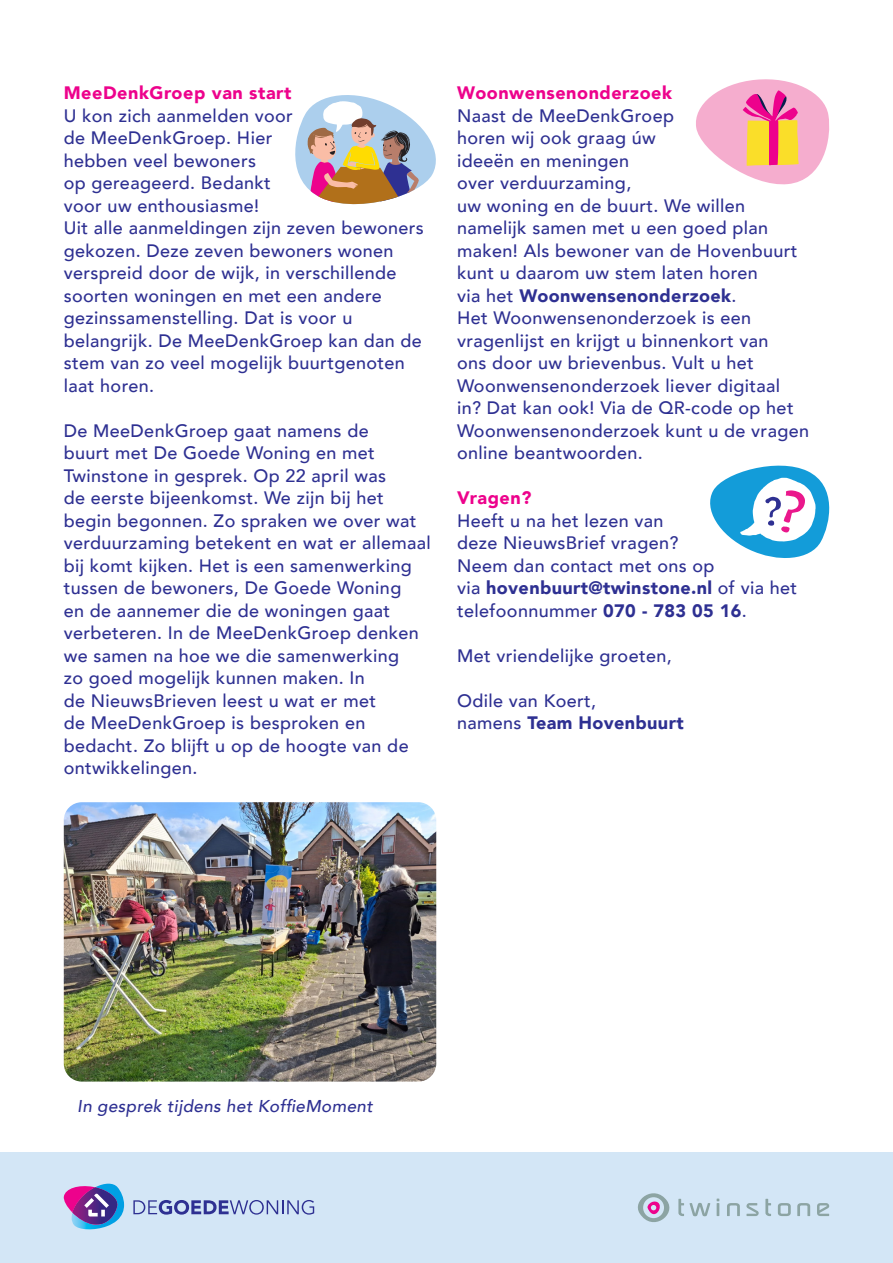
<style>
.page{position:relative;width:893px;height:1263px;background:#fff}
.page>*{position:absolute;margin:0;border:0;box-sizing:border-box;transform-origin:0 0}
.brood_medium{font:500 18px/22.5px "Avenir";letter-spacing:.02em;color:#2e3092}
.brood_medium-2{font:900 18px "Avenir";letter-spacing:.03em;color:#ed028c}
.tussenkop_roze{font:900 18px "Avenir";letter-spacing:.03em;color:#ed028c}
.brood_medium-3{font:italic 500 17.1px "Avenir";letter-spacing:.02em;color:#2e3092}
.s1{font-weight:900}
</style>
<div class="page">
<div style="left:0;top:1152px;width:893px;height:111px;background:#d3e6f6"></div>
<svg style="left:717px;top:1198px;width:2px;height:18px"></svg>
<svg style="left:765px;top:1199px;width:6px;height:17px"></svg>
<svg style="left:727px;top:1203px;width:13px;height:13px"></svg>
<svg style="left:797px;top:1203px;width:13px;height:13px"></svg>
<svg style="left:778px;top:1203px;width:13px;height:13px"></svg>
<svg style="left:746px;top:1203px;width:13px;height:13px"></svg>
<svg style="left:817px;top:1203px;width:12px;height:13px"></svg>
<svg style="left:637px;top:1193px;width:73px;height:29px"></svg>
<svg style="left:133px;top:1200px;width:181px;height:14px"></svg>
<svg style="left:63px;top:1184px;width:56px;height:43px"></svg>
<svg style="left:710px;top:465px;width:120px;height:93px"></svg>
<svg style="left:696px;top:79px;width:134px;height:106px"></svg>
<svg style="left:295px;top:95px;width:141px;height:109px"></svg>
<img style="left:64px;top:802px;width:372px;height:279px">
<p class="brood_medium-2" style="left:64px;top:77px;width:229px">MeeDenkGroep van start</p>
<p class="brood_medium" style="left:64px;top:103px;width:362px">U kon zich aanmelden voor<br>de MeeDenkGroep. Hier<br>hebben veel bewoners<br>op gereageerd. Bedankt<br>voor uw enthousiasme!<br>Uit alle aanmeldingen zijn zeven bewoners gekozen. Deze zeven bewoners wonen verspreid door de wijk, in verschillende soorten woningen en met een andere gezinssamenstelling. Dat is voor u belangrijk. De MeeDenkGroep kan dan de stem van zo veel mogelijk buurtgenoten laat horen.</p>
<p class="brood_medium" style="left:64px;top:418px;width:369px">De MeeDenkGroep gaat namens de<br>buurt met De Goede Woning en met Twinstone in gesprek. Op 22 april was<br>de eerste bijeenkomst. We zijn bij het begin begonnen. Zo spraken we over wat verduurzaming betekent en wat er allemaal bij komt kijken. Het is een samenwerking tussen de bewoners, De Goede Woning<br>en de aannemer die de woningen gaat verbeteren. In de MeeDenkGroep denken we samen na hoe we die samenwerking<br>zo goed mogelijk kunnen maken. In<br>de NieuwsBrieven leest u wat er met<br>de MeeDenkGroep is besproken en bedacht. Zo blijft u op de hoogte van de ontwikkelingen.</p>
<p class="brood_medium-2" style="left:457px;top:77px;width:216px">Woonwensenonderzoek</p>
<p class="brood_medium" style="left:457px;top:103px;width:353px">Naast de MeeDenkGroep<br>horen wij ook graag úw<br>ideeën en meningen<br>over verduurzaming,<br>uw woning en de buurt. We willen namelijk samen met u een goed plan maken! Als bewoner van de Hovenbuurt kunt u daarom uw stem laten horen<br>via het <span class="s1">Woonwensenonderzoek</span>.<br>Het Woonwensenonderzoek is een vragenlijst en krijgt u binnenkort van<br>ons door uw brievenbus. Vult u het<br>Woonwensenonderzoek liever digitaal<br>in? Dat kan ook! Via de QR-code op het<br>Woonwensenonderzoek kunt u de vragen online beantwoorden.</p>
<p class="tussenkop_roze" style="left:457px;top:482px;width:76px">Vragen?</p>
<p class="brood_medium" style="left:457px;top:508px;width:342px">Heeft u na het lezen van<br>deze NieuwsBrief vragen?<br>Neem dan contact met ons op<br>via <span class="s1">hovenbuurt@twinstone.nl</span> of via het telefoonnummer <span class="s1">070 - 783 05 16</span>.</p>
<p class="brood_medium" style="left:457px;top:643px;width:216px">Met vriendelijke groeten,</p>
<p class="brood_medium" style="left:457px;top:688px;width:228px">Odile van Koert,<br>namens <span class="s1">Team Hovenbuurt</span></p>
<p class="brood_medium-3" style="left:77px;top:1095px;width:297px">In gesprek tijdens het KoffieMoment</p>
</div>
